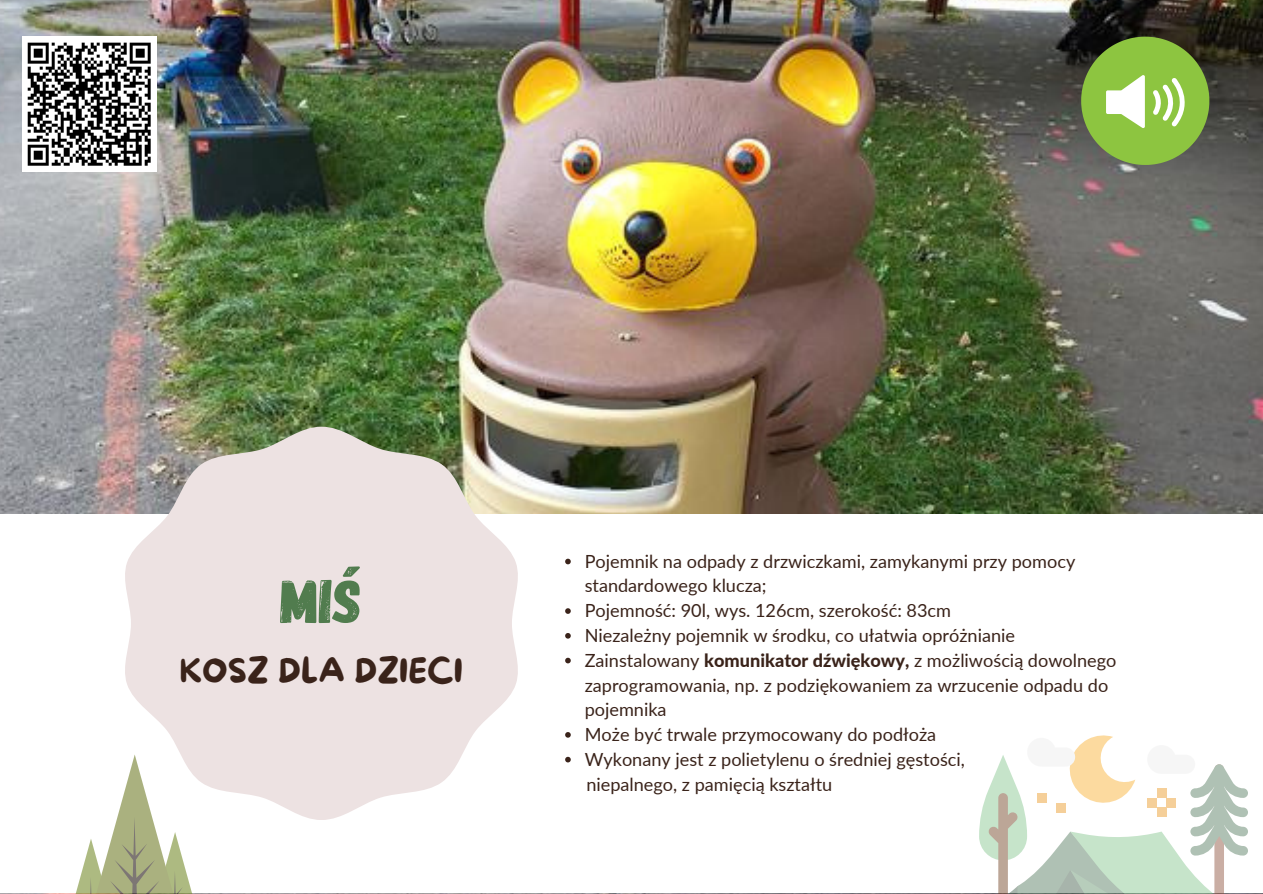
<style>
.page{position:relative;width:1263px;height:894px;background:#fff}
.page>*{position:absolute;margin:0;border:0;box-sizing:border-box;transform-origin:0 0}
.t1{font:61.5px "Gagalin";color:#517c4e}
.t2{font:33px "More Sugar";color:#3a231a}
.t3{font:18.15px/24.8px "Lato";color:#3a231a}
.s1{font-weight:800}
</style>
<div class="page">
<img style="left:0;top:0;width:1263px;height:514px">
<svg style="left:76px;top:804px;width:116px;height:89px"></svg>
<svg style="left:121px;top:426px;width:401px;height:393px;background:#e4ddda"></svg>
<svg style="left:565px;top:558px;width:6px;height:6px"></svg>
<svg style="left:565px;top:608px;width:6px;height:5px"></svg>
<svg style="left:565px;top:633px;width:6px;height:5px"></svg>
<svg style="left:565px;top:657px;width:6px;height:6px"></svg>
<svg style="left:565px;top:732px;width:6px;height:5px"></svg>
<svg style="left:565px;top:756px;width:6px;height:6px"></svg>
<svg style="left:979px;top:735px;width:269px;height:158px"></svg>
<svg style="left:1081px;top:37px;width:128px;height:128px;background:#88ae52"></svg>
<div style="left:22px;top:37px;width:135px;height:135px;background:#fff"></div>
<svg style="left:27px;top:42px;width:124px;height:124px"></svg>
<h1 class="t1" style="left:281px;top:561px;width:83px">MIŚ</h1>
<h2 class="t2" style="left:180px;top:652px;width:285px">KOSZ DLA DZIECI</h2>
<p class="t3" style="left:585px;top:548px;width:533px">Pojemnik na odpady z drzwiczkami, zamykanymi przy pomocy standardowego klucza;<br>Pojemność: 90l, wys. 126cm, szerokość: 83cm<br>Niezależny pojemnik w środku, co ułatwia opróżnianie Zainstalowany <span class="s1">komunikator dźwiękowy,</span> z możliwością dowolnego zaprogramowania, np. z podziękowaniem za wrzucenie odpadu do pojemnika<br>Może być trwale przymocowany do podłoża<br>Wykonany jest z polietylenu o średniej gęstości,<br>niepalnego, z pamięcią kształtu</p>
</div>
